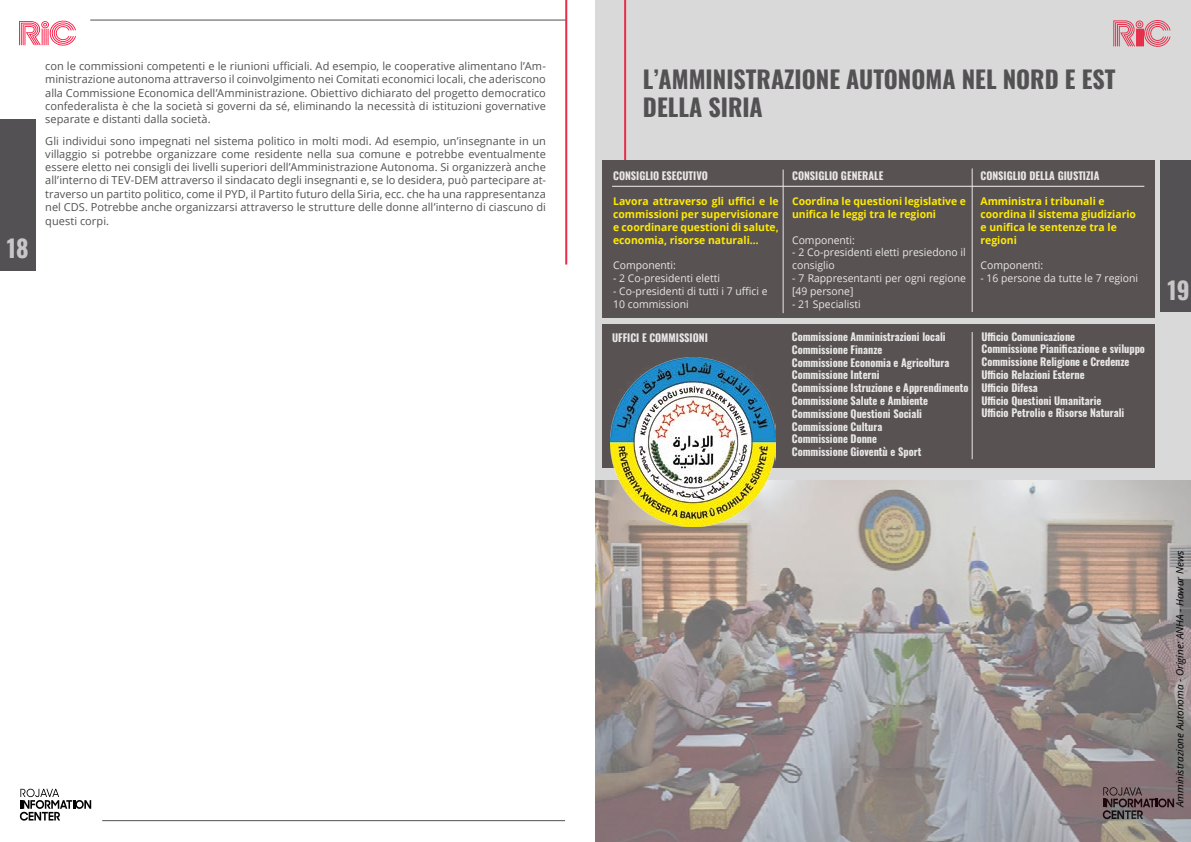
<style>
.page{position:relative;width:1191px;height:842px;background:#fff}
.page>*{position:absolute;margin:0;border:0;box-sizing:border-box;transform-origin:0 0}
.t1{font:700 24px/28.8px "Oswald";color:#535153}
.t2{font:700 24px "Oswald";color:#c8c6c6}
.t3{font:11px/13.2px "Open Sans";color:#535153;text-align:justify}
.t4{font:700 10.6px/12.8px "Oswald";color:#e8e7e8}
.t5{font:700 10.6px/12.8px "Open Sans";color:#ffeb00}
.t6{font:10.6px/12.8px "Open Sans";color:#e8e7e8}
.t7{font:italic 10px "Open Sans";color:#000}
</style>
<div class="page">
<hr style="left:90px;top:20px;width:476px;height:1px;background:#535153">
<svg style="left:20px;top:788px;width:71px;height:33px"></svg>
<hr style="left:102px;top:820px;width:463px;height:1px;background:#535153">
<hr style="left:565px;top:0;width:2px;height:264px;background:#e72b48">
<div style="left:0;top:119px;width:36px;height:152px;background:#535153"></div>
<svg style="left:19px;top:21px;width:57px;height:25px"></svg>
<div style="left:595px;top:0;width:596px;height:842px;background:#d9d9d9"></div>
<div style="left:1160px;top:160px;width:31px;height:152px;background:#535153"></div>
<svg style="left:1113px;top:20px;width:57px;height:27px"></svg>
<hr style="left:624px;top:0;width:2px;height:252px;background:#e72b48">
<img style="left:595px;top:480px;width:596px;height:362px">
<div style="left:602px;top:160px;width:552px;height:157px;background:#595253"></div>
<div style="left:602px;top:325px;width:552px;height:143px;background:#595253"></div>
<hr style="left:783px;top:170px;width:1px;height:143px;background:#e8e7e8">
<hr style="left:972px;top:168px;width:1px;height:144px;background:#e8e7e8">
<img style="left:610px;top:357px;width:166px;height:170px">
<hr style="left:612px;top:186px;width:532px;height:1px;background:#e8e7e8">
<hr style="left:972px;top:332px;width:1px;height:127px;background:#e8e7e8">
<h1 class="t2" style="left:7px;top:236px;width:23px">18</h1>
<p class="t3" style="left:45px;top:59px;width:502px">con le commissioni competenti e le riunioni ufficiali. Ad esempio, le cooperative alimentano l’Am&shy;ministrazione autonoma attraverso il coinvolgimento nei Comitati economici locali, che aderiscono alla Commissione Economica dell’Amministrazione. Obiettivo dichiarato del progetto democratico confederalista è che la società si governi da sé, eliminando la necessità di istituzioni governative separate e distanti dalla società.</p>
<p class="t3" style="left:45px;top:134px;width:502px">Gli individui sono impegnati nel sistema politico in molti modi. Ad esempio, un’insegnante in un villaggio si potrebbe organizzare come residente nella sua comune e potrebbe eventualmente essere eletto nei consigli dei livelli superiori dell’Amministrazione Autonoma. Si organizzerà anche all’interno di TEV-DEM attraverso il sindacato degli insegnanti e, se lo desidera, può partecipare at&shy;traverso un partito politico, come il PYD, il Partito futuro della Siria, ecc. che ha una rappresentanza nel CDS. Potrebbe anche organizzarsi attraverso le strutture delle donne all’interno di ciascuno di</p>
<p class="t3" style="left:45px;top:214px;width:65px">questi corpi.</p>
<h1 class="t1" style="left:643px;top:66px;width:474px">L’AMMINISTRAZIONE AUTONOMA NEL NORD E EST<br>DELLA SIRIA</h1>
<p class="t4" style="left:613px;top:170px;width:96px">CONSIGLIO ESECUTIVO</p>
<p class="t5" style="left:613px;top:195px;width:167px;text-align:justify">Lavora attraverso gli uffici e le commissioni per supervisionare e coordinare questioni di salute, economia, risorse naturali…</p>
<p class="t6" style="left:613px;top:259px;width:64px">Componenti:</p>
<p class="t6" style="left:613px;top:271px;width:108px">- 2 Co-presidenti eletti</p>
<p class="t6" style="left:613px;top:284px;width:156px">- Co-presidenti di tutti i 7 uffici e<br>10 commissioni</p>
<p class="t4" style="left:792px;top:170px;width:93px">CONSIGLIO GENERALE</p>
<p class="t5" style="left:792px;top:195px;width:175px">Coordina le questioni legislative e unifica le leggi tra le regioni</p>
<p class="t6" style="left:792px;top:233px;width:64px">Componenti:</p>
<p class="t6" style="left:792px;top:246px;width:175px">- 2 Co-presidenti eletti presiedono il consiglio</p>
<p class="t6" style="left:792px;top:271px;width:175px">- 7 Rappresentanti per ogni regione [49 persone]</p>
<p class="t6" style="left:792px;top:297px;width:70px">- 21 Specialisti</p>
<p class="t4" style="left:980px;top:170px;width:120px">CONSIGLIO DELLA GIUSTIZIA</p>
<p class="t5" style="left:980px;top:195px;width:157px">Amministra i tribunali e coordina il sistema giudiziario e unifica le sentenze tra le regioni</p>
<p class="t6" style="left:980px;top:259px;width:64px">Componenti:</p>
<p class="t6" style="left:980px;top:271px;width:159px">- 16 persone da tutte le 7 regioni</p>
<p class="t4" style="left:612px;top:332px;width:97px">UFFICI E COMMISSIONI</p>
<p class="t4" style="left:792px;top:331px;width:178px">Commissione Amministrazioni locali<br>Commissione Finanze<br>Commissione Economia e Agricoltura<br>Commissione Interni<br>Commissione Istruzione e Apprendimento<br>Commissione Salute e Ambiente<br>Commissione Questioni Sociali<br>Commissione Cultura<br>Commissione Donne<br>Commissione Gioventù e Sport</p>
<p class="t4" style="left:981px;top:331px;width:165px">Ufficio Comunicazione<br>Commissione Pianificazione e sviluppo<br>Commissione Religione e Credenze<br>Ufficio Relazioni Esterne<br>Ufficio Difesa<br>Ufficio Questioni Umanitarie<br>Ufficio Petrolio e Risorse Naturali</p>
<h1 class="t2" style="left:1167px;top:277px;width:24px">19</h1>
<p class="t7" style="left:1173px;top:807px;width:258px;rotate:-90deg">Amministrazione Autonoma - Origine: ANHA - Hawar News</p>
</div>
